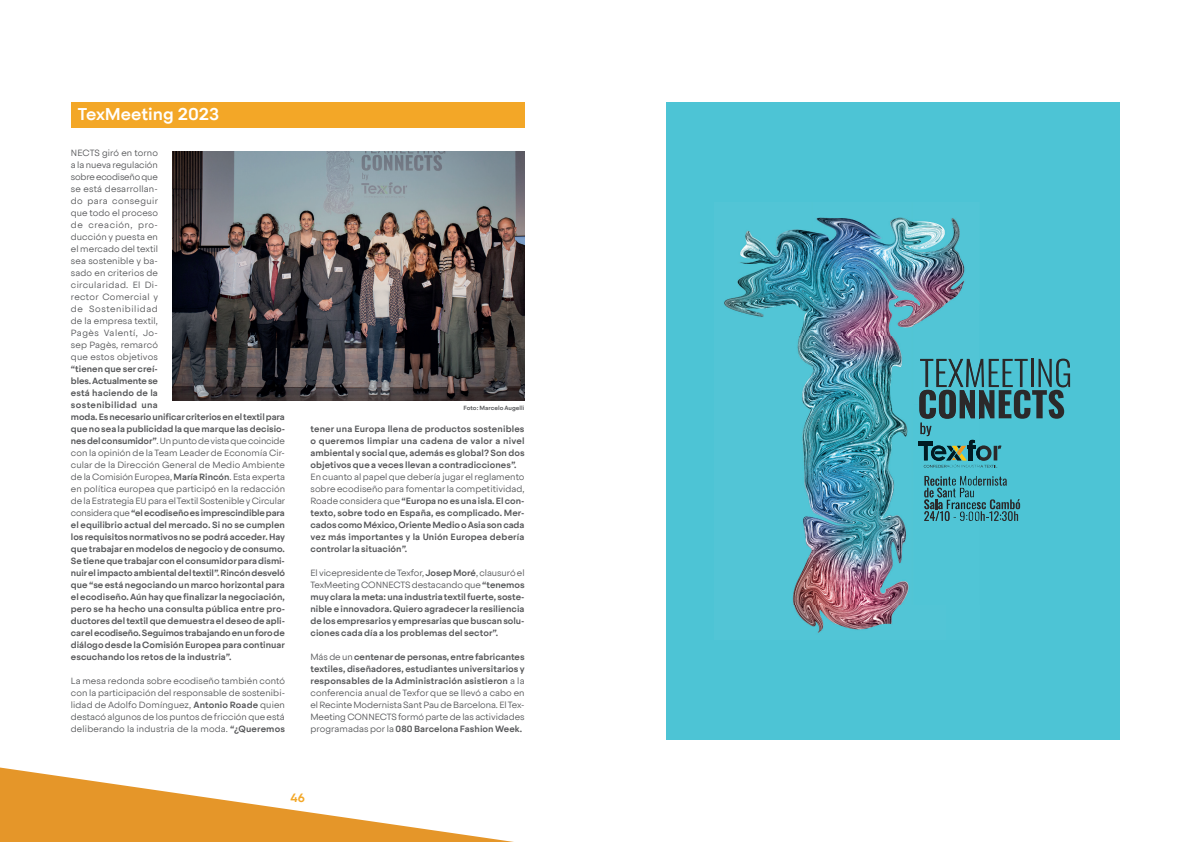
<style>
.page{position:relative;width:1191px;height:842px;background:#fff}
.page>*{position:absolute;margin:0;border:0;box-sizing:border-box;transform-origin:0 0}
.t1{font:500 17px "Steradian";color:#fff}
.t2{font:500 12px "Steradian";color:#f3a727}
.t3{font:500 9px/12px "Steradian";color:#57585a;text-align:justify}
.t4{font:300 9px/12px "Steradian";letter-spacing:.005em;color:#57585a;text-align:justify}
.t5{font:500 6px "Steradian";letter-spacing:.005em;color:#57585a}
.s1{font-weight:300}
.s2{font-weight:500}
</style>
<div class="page">
<img style="left:172px;top:151px;width:352px;height:249px">
<div style="left:71px;top:102px;width:453px;height:25px;background:#f3a727"></div>
<svg style="left:0;top:767px;width:514px;height:75px"></svg>
<div style="left:666px;top:102px;width:454px;height:638px;background:#4dc4d5"></div>
<img style="left:724px;top:217px;width:189px;height:389px">
<img style="left:913px;top:218px;width:56px;height:141px">
<img style="left:918px;top:445px;width:57px;height:60px">
<img style="left:949px;top:505px;width:27px;height:16px">
<img style="left:794px;top:606px;width:104px;height:27px">
<svg style="left:978px;top:476px;width:28px;height:10px"></svg>
<svg style="left:976px;top:499px;width:44px;height:22px"></svg>
<svg style="left:924px;top:476px;width:25px;height:45px"></svg>
<svg style="left:919px;top:359px;width:151px;height:109px"></svg>
<img style="left:949px;top:457px;width:31px;height:11px">
<h1 class="t1" style="left:78px;top:104px;width:143px">TexMeeting 2023</h1>
<p class="t4" style="left:71px;top:147px;width:89px">NECTS giró en torno a la nueva regulación sobre ecodiseño que se está desarrollan&shy;do para conseguir que todo el proceso de creación, pro&shy;ducción y puesta en el mercado del textil sea sostenible y ba&shy;sado en criterios de circularidad. El Di&shy;rector Comercial y de Sostenibilidad de la empresa textil, Pagès Valentí, Jo&shy;sep Pagès, remarcó que estos objetivos</p>
<p class="t3" style="left:71px;top:363px;width:216px;text-align:left">“tienen que ser creí-<br>bles. Actualmente se<br>está haciendo de la<br>sostenibilidad una<br>moda. Es necesario unificar criterios en el textil para que no sea la publicidad la que marque las decisio&shy;nes del consumidor”<span class="s1">. Un punto de vista que coincide con la opinión de la Team Leader de Economía Cir&shy;cular de la Dirección General de Medio Ambiente de la Comisión Europea,</span> María Rincón<span class="s1">. Esta experta en política europea que participó en la redacción de la Estrategia EU para el Textil Sostenible y Circular considera que</span> “el ecodiseño es imprescindible para el equilibrio actual del mercado. Si no se cumplen los requisitos normativos no se podrá acceder. Hay que trabajar en modelos de negocio y de consumo.<br>Se tiene que trabajar con el consumidor para dismi&shy;nuir el impacto ambiental del textil”. Rincón desveló que “se está negociando un marco horizontal para el ecodiseño. Aún hay que finalizar la negociación, pero se ha hecho una consulta pública entre pro&shy;ductores del textil que demuestra el deseo de apli&shy;car el ecodiseño. Seguimos trabajando en un foro de diálogo desde la Comisión Europea para continuar escuchando los retos de la industria”.</p>
<p class="t4" style="left:71px;top:675px;width:216px">La mesa redonda sobre ecodiseño también contó con la participación del responsable de sostenibi&shy;lidad de Adolfo Domínguez, <span class="s2">Antonio Roade</span> quien destacó algunos de los puntos de fricción que está deliberando la industria de la moda. <span class="s2">“¿Queremos</span></p>
<p class="t5" style="left:463px;top:404px;width:63px">Foto: Marcelo Augelli</p>
<p class="t3" style="left:310px;top:423px;width:216px">tener una Europa llena de productos sostenibles o queremos limpiar una cadena de valor a nivel ambiental y social que, además es global? Son dos objetivos que a veces llevan a contradicciones”.</p>
<p class="t3" style="left:310px;top:471px;width:216px"><span class="s1">En cuanto al papel que debería jugar el reglamento sobre ecodiseño para fomentar la competitividad, Roade considera que</span> “Europa no es una isla. El con&shy;texto, sobre todo en España, es complicado. Mer&shy;cados como México, Oriente Medio o Asia son cada vez más importantes y la Unión Europea debería controlar la situación”.</p>
<p class="t3" style="left:310px;top:567px;width:216px"><span class="s1">El vicepresidente de Texfor,</span> Josep Moré<span class="s1">, clausuró el TexMeeting CONNECTS destacando que</span> “tenemos muy clara la meta: una industria textil fuerte, soste&shy;nible e innovadora. Quiero agradecer la resiliencia de los empresarios y empresarias que buscan solu&shy;ciones cada día a los problemas del sector”.</p>
<p class="t4" style="left:310px;top:651px;width:216px">Más de un <span class="s2">centenar de personas, entre fabricantes textiles, diseñadores, estudiantes universitarios y responsables de la Administración asistieron</span> a la conferencia anual de Texfor que se llevó a cabo en el Recinte Modernista Sant Pau de Barcelona. El Tex-Meeting CONNECTS formó parte de las actividades programadas por la <span class="s2">080 Barcelona Fashion Week.</span></p>
<h2 class="t2" style="left:291px;top:790px;width:16px">46</h2>
</div>
